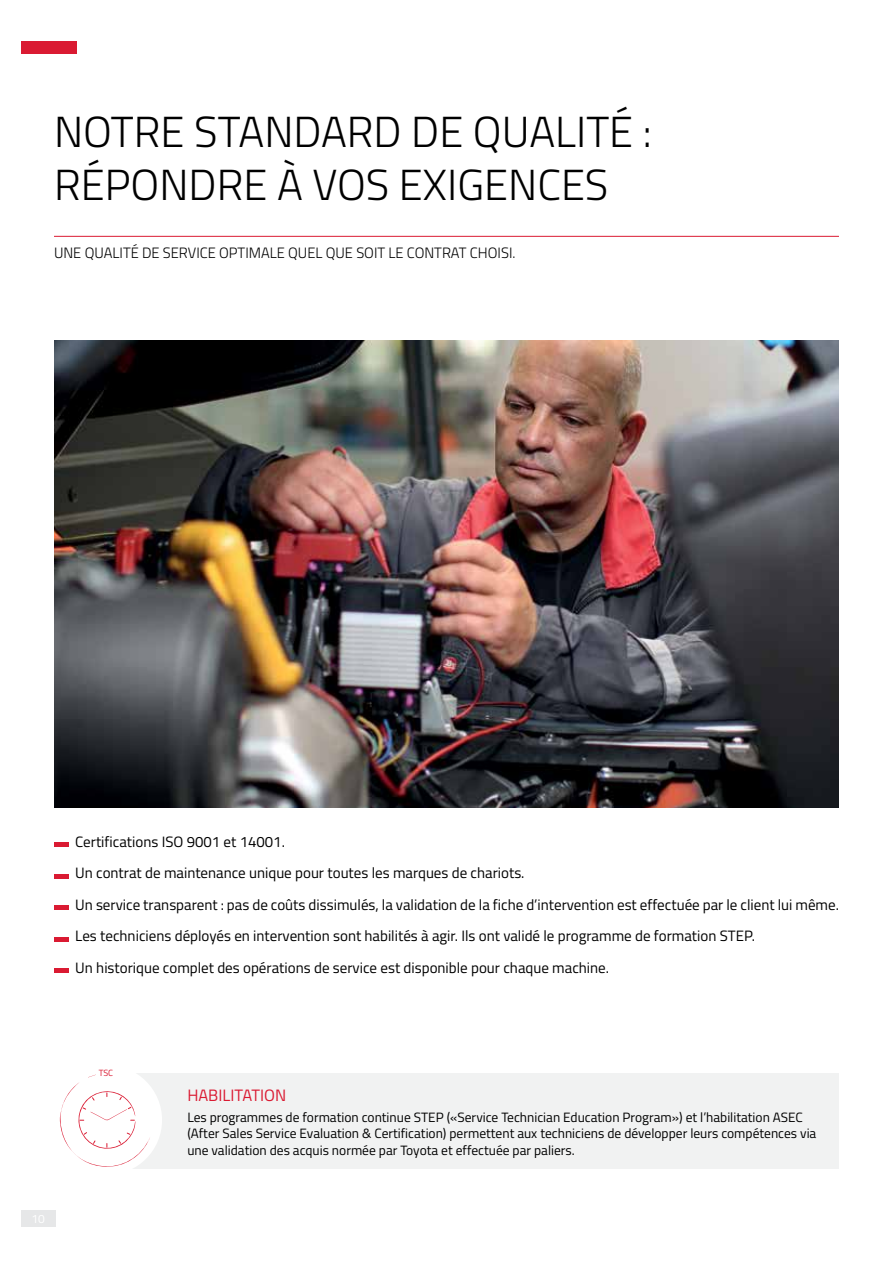
<style>
.page{position:relative;width:893px;height:1263px;background:#fff}
.page>*{position:absolute;margin:0;border:0;box-sizing:border-box;transform-origin:0 0}
.t1{font:300 43.5px/52.5px "Titillium";color:#000}
.t2{font:16.5px "Titillium";color:#da1a32}
.t3{font:15px/31.5px "Titillium";color:#000}
.t4{font:300 15px "Titillium";color:#000}
.t5{font:13.5px/16.5px "Titillium";color:#000}
.t6{font:9px "Titillium";color:#da1a32}
</style>
<div class="page">
<div style="left:21px;top:41px;width:56px;height:12px;background:#da1a32"></div>
<div style="left:21px;top:1210px;width:34px;height:17px;background:#e6e7e8"></div>
<div style="left:109px;top:1074px;width:730px;height:95px;background:#f1f2f2"></div>
<div style="left:52px;top:1065px;width:110px;height:110px;border:24px solid #fff;border-radius:50%"></div>
<svg style="left:56px;top:1069px;width:94px;height:99px"></svg>
<div style="left:54px;top:842px;width:15px;height:5px;background:#da1a32"></div>
<hr style="left:54px;top:874px;width:15px;height:4px;background:#da1a32">
<div style="left:54px;top:905px;width:15px;height:5px;background:#da1a32"></div>
<hr style="left:54px;top:937px;width:15px;height:4px;background:#da1a32">
<div style="left:54px;top:968px;width:15px;height:5px;background:#da1a32"></div>
<hr style="left:54px;top:236px;width:785px;height:1px;background:#da1a32">
<img style="left:54px;top:340px;width:785px;height:468px">
<h1 class="t1" style="left:54px;top:104px;width:599px">NOTRE STANDARD DE QUALITÉ :<br>RÉPONDRE À VOS EXIGENCES</h1>
<p class="t4" style="left:54px;top:242px;width:463px">UNE QUALITÉ DE SERVICE OPTIMALE QUEL QUE SOIT LE CONTRAT CHOISI.</p>
<p class="t3" style="left:75px;top:825px;width:765px">Certifications ISO 9001 et 14001.<br>Un contrat de maintenance unique pour toutes les marques de chariots.<br>Un service transparent : pas de coûts dissimulés, la validation de la fiche d’intervention est effectuée par le client lui même.<br>Les techniciens déployés en intervention sont habilités à agir. Ils ont validé le programme de formation STEP.<br>Un historique complet des opérations de service est disponible pour chaque machine.</p>
<p class="t6" style="left:99px;top:1066px;width:16px">TSC</p>
<p class="t2" style="left:187px;top:1083px;width:100px">HABILITATION</p>
<p class="t5" style="left:187px;top:1108px;width:630px">Les programmes de formation continue STEP («Service Technician Education Program») et l’habilitation ASEC (After Sales Service Evaluation &amp; Certification) permettent aux techniciens de développer leurs compétences via une validation des acquis normée par Toyota et effectuée par paliers.</p>
</div>
